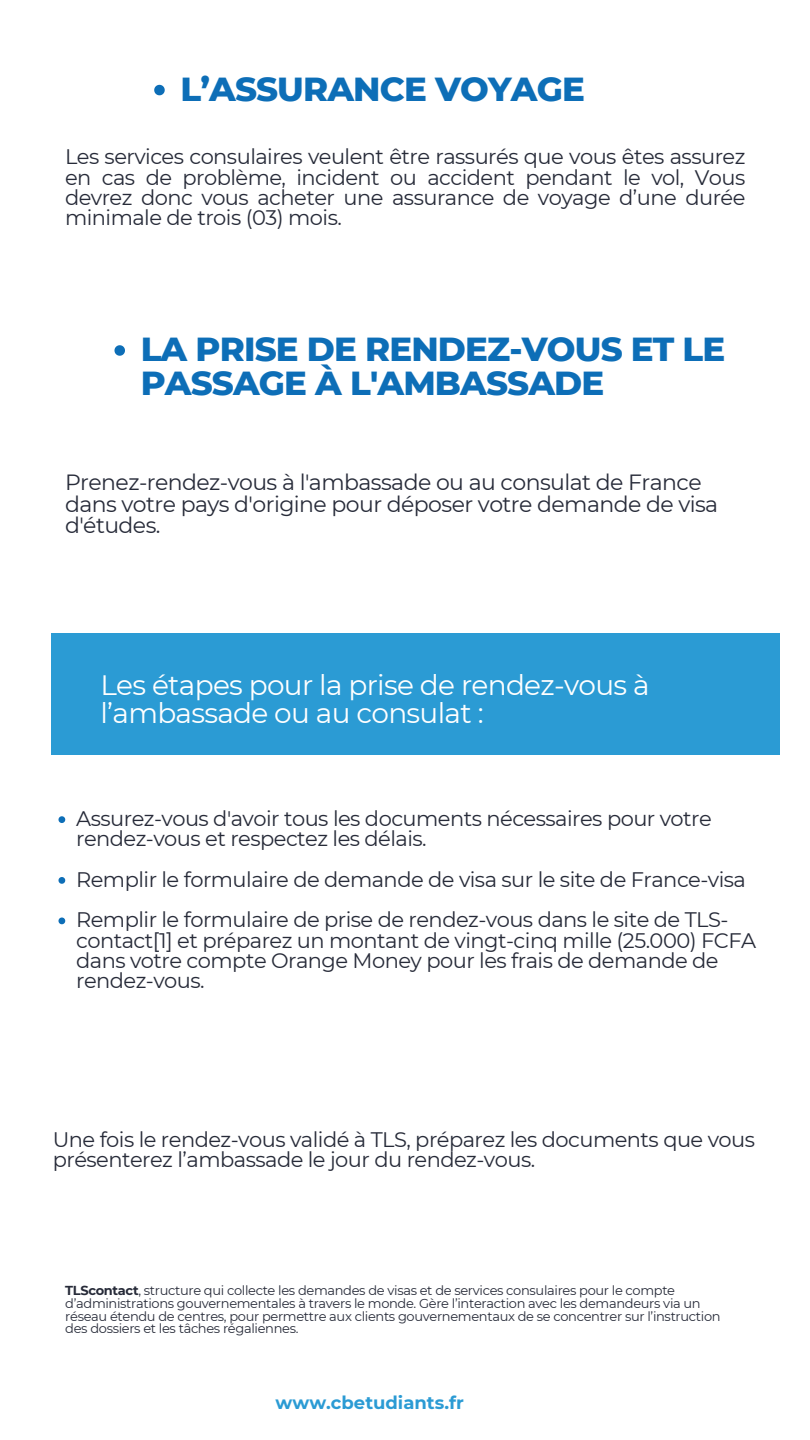
<style>
.page{position:relative;width:810px;height:1440px;background:#fff}
.page>*{position:absolute;margin:0;border:0;box-sizing:border-box;transform-origin:0 0}
.t1{font:800 34px/33.8px "Montserrat";letter-spacing:-.025em;color:#0d6eb7}
.t2{font:28px/27.8px "Montserrat";letter-spacing:-.025em;color:#fff}
.t3{font:22px/21.8px "Montserrat";letter-spacing:-.025em;color:#272b39}
.t4{font:21px/20.2px "Montserrat";letter-spacing:-.025em;color:#272b39}
.t5{font:700 18px "Montserrat";color:#2b9bd4}
.t6{font:13px/12.8px "Montserrat";letter-spacing:-.025em;color:#272b39}
.s1{font-weight:700}
</style>
<div class="page">
<svg style="left:154px;top:85px;width:11px;height:10px"></svg>
<svg style="left:114px;top:345px;width:11px;height:11px"></svg>
<svg style="left:58px;top:816px;width:7px;height:7px"></svg>
<svg style="left:58px;top:877px;width:7px;height:7px"></svg>
<svg style="left:58px;top:918px;width:7px;height:6px"></svg>
<div style="left:51px;top:634px;width:729px;height:121px;background:#2b9bd4"></div>
<p class="t1" style="left:181px;top:71px;width:406px">L’ASSURANCE VOYAGE</p>
<h3 class="t4" style="left:65px;top:147px;width:682px;text-align:justify">Les services consulaires veulent être rassurés que vous êtes assurez en cas de problème, incident ou accident pendant le vol, Vous devrez donc vous acheter une assurance de voyage d’une durée minimale de trois (03) mois.</h3>
<p class="t1" style="left:141px;top:332px;width:586px">LA PRISE DE RENDEZ-VOUS ET LE<br>PASSAGE À L'AMBASSADE</p>
<h3 class="t3" style="left:65px;top:471px;width:655px">Prenez-rendez-vous à l'ambassade ou au consulat de France dans votre pays d'origine pour déposer votre demande de visa d'études.</h3>
<h4 class="t2" style="left:100px;top:672px;width:551px">Les étapes pour la prise de rendez-vous à l’ambassade ou au consulat :</h4>
<h2 class="t4" style="left:76px;top:808px;width:637px">Assurez-vous d'avoir tous les documents nécessaires pour votre rendez-vous et respectez les délais.</h2>
<p class="t4" style="left:76px;top:869px;width:671px">Remplir le formulaire de demande de visa sur le site de France-visa</p>
<p class="t4" style="left:76px;top:910px;width:682px">Remplir le formulaire de prise de rendez-vous dans le site de TLS&shy;contact[1] et préparez un montant de vingt-cinq mille (25.000) FCFA dans votre compte Orange Money pour les frais de demande de rendez-vous.</p>
<h3 class="t4" style="left:53px;top:1130px;width:704px">Une fois le rendez-vous validé à TLS, préparez les documents que vous présenterez l’ambassade le jour du rendez-vous.</h3>
<p class="t6" style="left:65px;top:1284px;width:657px"><span class="s1">TLScontact</span>, structure qui collecte les demandes de visas et de services consulaires pour le compte d’administrations gouvernementales à travers le monde. Gère l’interaction avec les demandeurs via un réseau étendu de centres, pour permettre aux clients gouvernementaux de se concentrer sur l’instruction des dossiers et les tâches régaliennes.</p>
<p class="t5" style="left:276px;top:1392px;width:190px">www.cbetudiants.fr</p>
</div>
